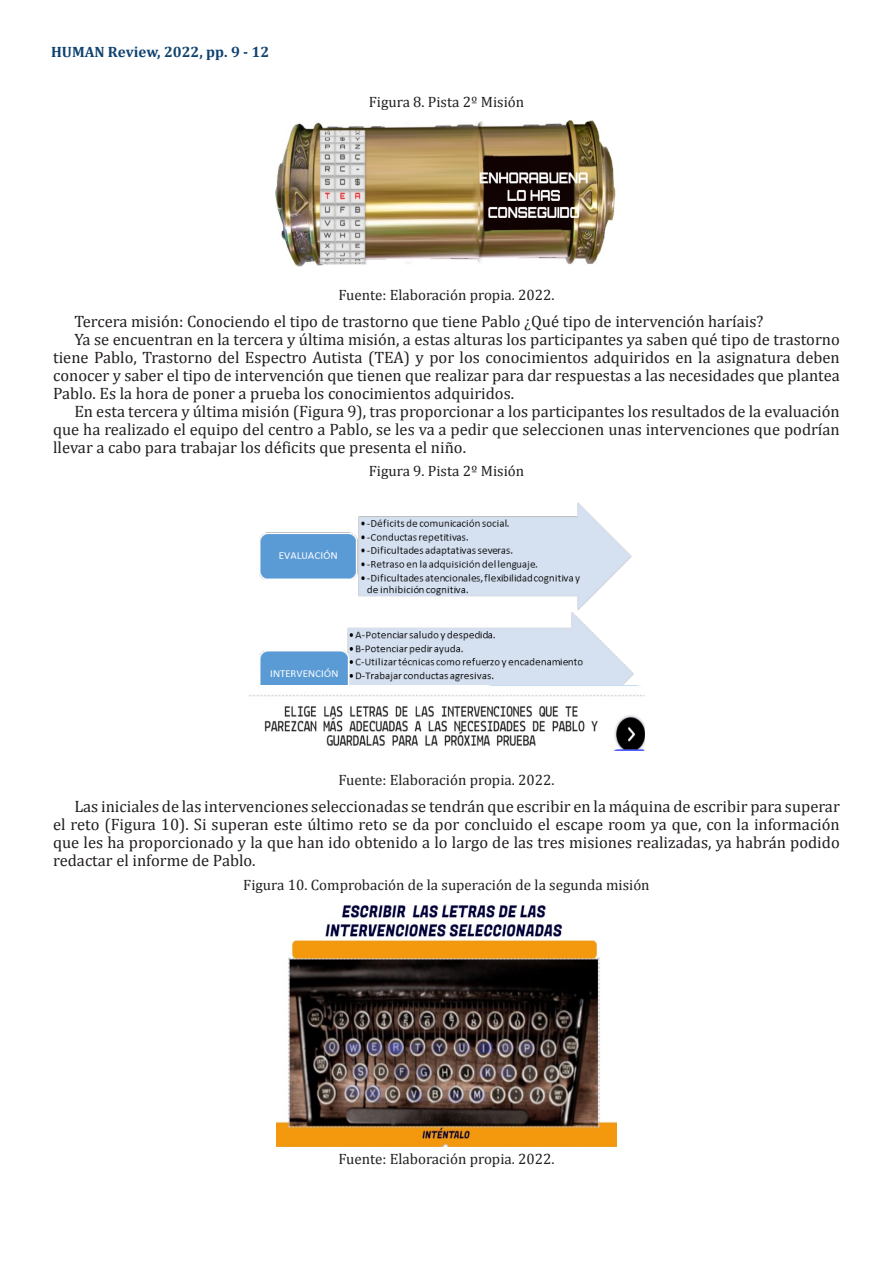
<style>
.page{position:relative;width:893px;height:1263px;background:#fff}
.page>*{position:absolute;margin:0;border:0;box-sizing:border-box;transform-origin:0 0}
.Parrafos-siguientes{font:16.5px/18px "Cambria";color:#231f20;text-align:justify}
.Fuente-Tablas{font:15px "Cambria";color:#231f20}
.t1{font:700 15px "Cambria";color:#104370}
</style>
<div class="page">
<img style="left:275px;top:120px;width:341px;height:147px">
<img style="left:259px;top:502px;width:375px;height:184px">
<img style="left:249px;top:695px;width:395px;height:55px">
<img style="left:276px;top:904px;width:341px;height:242px">
<p class="t1" style="left:51px;top:41px;width:220px">HUMAN Review, 2022, pp. 9 - 12</p>
<p class="Fuente-Tablas" style="left:369px;top:93px;width:157px">Figura 8. Pista 2º Misión</p>
<p class="Fuente-Tablas" style="left:338px;top:286px;width:218px">Fuente: Elaboración propia. 2022.</p>
<p class="Parrafos-siguientes" style="left:74px;top:312px;width:690px">Tercera misión: Conociendo el tipo de trastorno que tiene Pablo ¿Qué tipo de intervención haríais?</p>
<p class="Parrafos-siguientes" style="left:53px;top:330px;width:788px;text-indent:21px">Ya se encuentran en la tercera y última misión, a estas alturas los participantes ya saben qué tipo de trastorno tiene Pablo, Trastorno del Espectro Autista (TEA) y por los conocimientos adquiridos en la asignatura deben conocer y saber el tipo de intervención que tienen que realizar para dar respuestas a las necesidades que plantea Pablo. Es la hora de poner a prueba los conocimientos adquiridos.</p>
<p class="Parrafos-siguientes" style="left:53px;top:402px;width:788px;text-indent:21px">En esta tercera y última misión (Figura 9), tras proporcionar a los participantes los resultados de la evaluación que ha realizado el equipo del centro a Pablo, se les va a pedir que seleccionen unas intervenciones que podrían llevar a cabo para trabajar los déficits que presenta el niño.</p>
<p class="Fuente-Tablas" style="left:369px;top:462px;width:157px">Figura 9. Pista 2º Misión</p>
<p class="Fuente-Tablas" style="left:338px;top:771px;width:218px">Fuente: Elaboración propia. 2022.</p>
<p class="Parrafos-siguientes" style="left:53px;top:797px;width:788px;text-indent:21px">Las iniciales de las intervenciones seleccionadas se tendrán que escribir en la máquina de escribir para superar el reto (Figura 10). Si superan este último reto se da por concluido el escape room ya que, con la información que les ha proporcionado y la que han ido obtenido a lo largo de las tres misiones realizadas, ya habrán podido redactar el informe de Pablo.</p>
<p class="Fuente-Tablas" style="left:243px;top:875px;width:408px">Figura 10. Comprobación de la superación de la segunda misión</p>
<p class="Fuente-Tablas" style="left:338px;top:1149px;width:218px">Fuente: Elaboración propia. 2022.</p>
</div>
